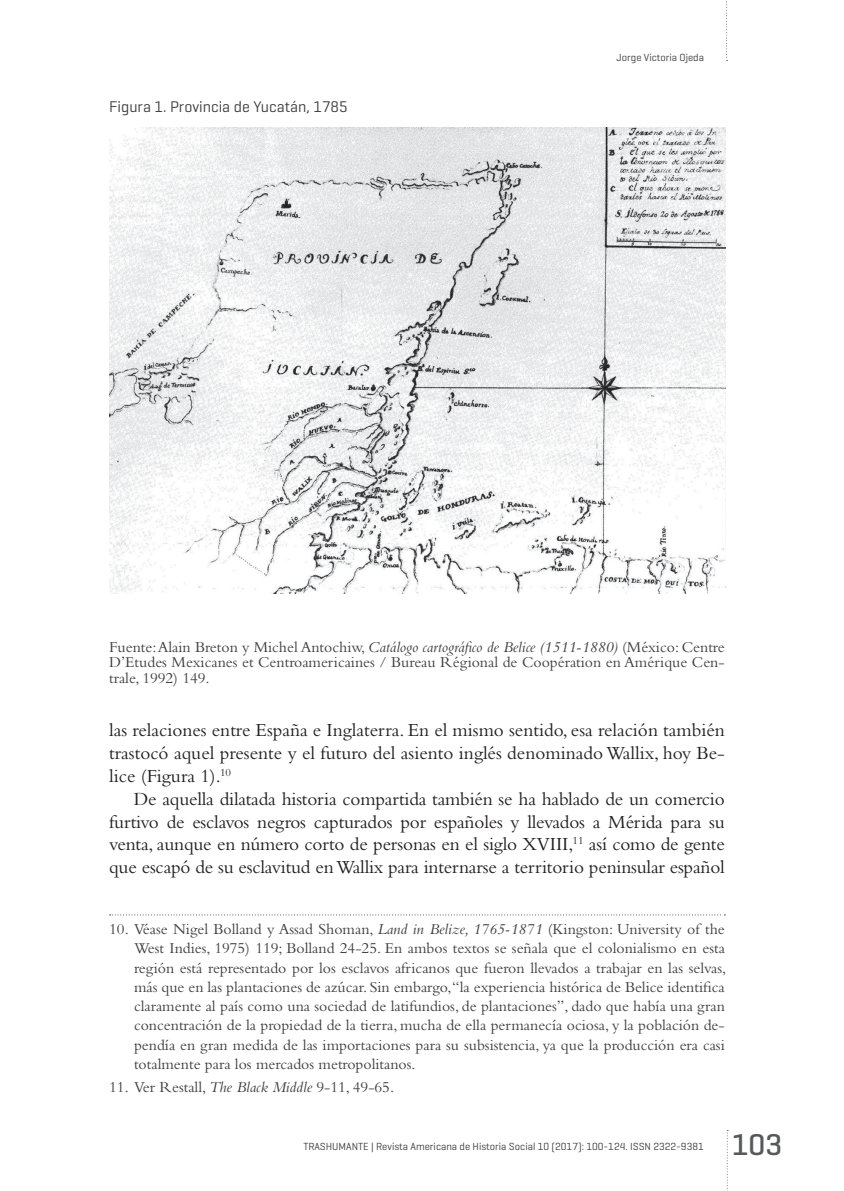
<style>
.page{position:relative;width:844px;height:1191px;background:#fff}
.page>*{position:absolute;margin:0;border:0;box-sizing:border-box;transform-origin:0 0}
.t1{font:500 30.62px "Geogrotesque";color:#57585a}
.t2{font:19.25px/22.8px "Bembo Std";color:#231f20;text-align:justify}
.t3{font:15.75px/19.2px "Bembo Std";color:#3e3e3f;text-align:justify}
.t4{font:15.75px "Geogrotesque";color:#3e3e3f}
.t5{font:10.5px "Geogrotesque";color:#3e3e3f}
.s1{font-style:italic}
</style>
<div class="page">
<svg style="left:726px;top:1130px;width:2px;height:61px"></svg>
<svg style="left:726px;top:1px;width:1px;height:60px"></svg>
<svg style="left:110px;top:914px;width:615px;height:1px"></svg>
<img style="left:110px;top:127px;width:615px;height:466px">
<p class="t4" style="left:109px;top:97px;width:240px">Figura 1. Provincia de Yucatán, 1785</p>
<p class="t5" style="left:616px;top:51px;width:89px">Jorge Victoria Ojeda</p>
<p class="t3" style="left:109px;top:638px;width:617px;line-height:15.8px">Fuente: Alain Breton y Michel Antochiw, <span class="s1">Catálogo cartográfico de Belice (1511-1880)</span> (México: Centre D’Etudes Mexicanes et Centroamericaines / Bureau Régional de Coopération en Amérique Cen&shy;trale, 1992) 149.</p>
<p class="t2" style="left:109px;top:718px;width:617px">las relaciones entre España e Inglaterra. En el mismo sentido, esa relación también trastocó aquel presente y el futuro del asiento inglés denominado Wallix, hoy Be&shy;lice (Figura 1).<sup>10</sup></p>
<p class="t2" style="left:109px;top:787px;width:617px;text-indent:25px">De aquella dilatada historia compartida también se ha hablado de un comercio furtivo de esclavos negros capturados por españoles y llevados a Mérida para su venta, aunque en número corto de personas en el siglo XVIII,<sup>11</sup> así como de gente que escapó de su esclavitud en Wallix para internarse a territorio peninsular español</p>
<p class="t3" style="left:134px;top:919px;width:593px;text-indent:-25px">10. Véase Nigel Bolland y Assad Shoman, <span class="s1">Land in Belize, 1765-1871</span> (Kingston: University of the West Indies, 1975) 119; Bolland 24-25. En ambos textos se señala que el colonialismo en esta región está representado por los esclavos africanos que fueron llevados a trabajar en las selvas, más que en las plantaciones de azúcar. Sin embargo,“la experiencia histórica de Belice identifica claramente al país como una sociedad de latifundios, de plantaciones”, dado que había una gran concentración de la propiedad de la tierra, mucha de ella permanecía ociosa, y la población de&shy;pendía en gran medida de las importaciones para su subsistencia, ya que la producción era casi totalmente para los mercados metropolitanos.</p>
<p class="t3" style="left:109px;top:1076px;width:286px">11. Ver Restall, <span class="s1">The Black Middle</span> 9-11, 49-65.</p>
<p class="t5" style="left:303px;top:1139px;width:402px">TRASHUMANTE | Revista Americana de Historia Social 10 (2017): 100-124. ISSN 2322-9381</p>
<h1 class="t1" style="left:731px;top:1125px;width:52px">103</h1>
</div>
